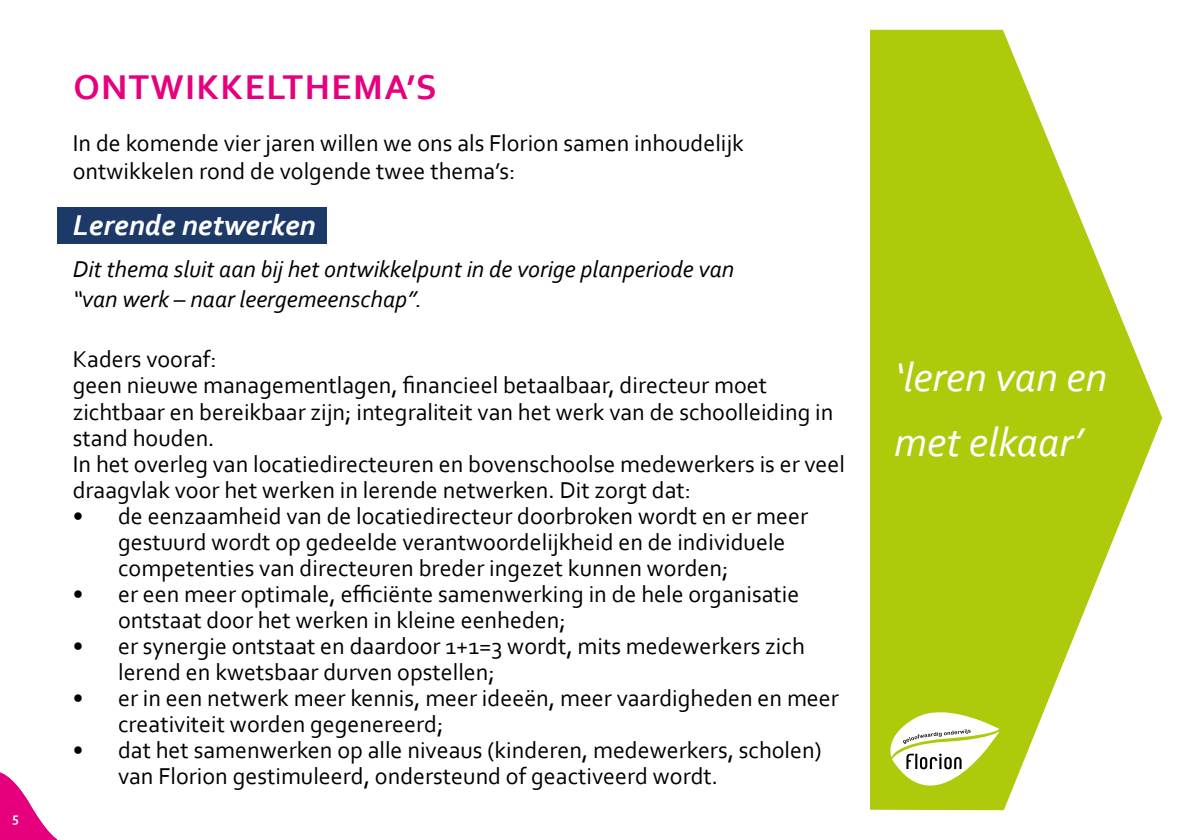
<style>
.page{position:relative;width:1191px;height:840px;background:#fff}
.page>*{position:absolute;margin:0;border:0;box-sizing:border-box;transform-origin:0 0}
.t1{font:italic 42px/65.2px "Corbel";color:#fff}
.t2{font:700 36px "Corbel";letter-spacing:.04em;color:#e6007d}
.t3{font:italic 700 30px "Corbel";color:#fff}
.t4{font:24px/26px "Corbel";color:#000}
.t5{font:italic 24px/30px "Corbel";color:#000}
.t6{font:700 14px "Corbel";color:#fff}
</style>
<div class="page">
<svg style="left:870px;top:30px;width:292px;height:779px;fill:#afca0b"></svg>
<div style="left:57px;top:207px;width:270px;height:37px;background:#1c3968"></div>
<svg style="left:0;top:772px;width:57px;height:67px"></svg>
<svg style="left:890px;top:711px;width:109px;height:74px"></svg>
<p class="t6" style="left:12px;top:808px;width:8px">5</p>
<h2 class="t2" style="left:73px;top:65px;width:365px">ONTWIKKELTHEMA’S</h2>
<p class="t4" style="left:73px;top:128px;width:672px;line-height:28px">In de komende vier jaren willen we ons als Florion samen inhoudelijk ontwikkelen rond de volgende twee thema’s:</p>
<p class="t3" style="left:73px;top:206px;width:244px">Lerende netwerken</p>
<p class="t5" style="left:73px;top:253px;width:663px">Dit thema sluit aan bij het ontwikkelpunt in de vorige planperiode van “van werk – naar leergemeenschap”.</p>
<p class="t4" style="left:73px;top:345px;width:774px">Kaders vooraf:<br>geen nieuwe managementlagen, financieel betaalbaar, directeur moet zichtbaar en bereikbaar zijn; integraliteit van het werk van de schoolleiding in stand houden.<br>In het overleg van locatiedirecteuren en bovenschoolse medewerkers is er veel draagvlak voor het werken in lerende netwerken. Dit zorgt dat:</p>
<p class="t4" style="left:118px;top:501px;width:691px;text-indent:-45px">• de eenzaamheid van de locatiedirecteur doorbroken wordt en er meer gestuurd wordt op gedeelde verantwoordelijkheid en de individuele competenties van directeuren breder ingezet kunnen worden;</p>
<p class="t4" style="left:118px;top:579px;width:682px;text-indent:-45px">• er een meer optimale, efficiënte samenwerking in de hele organisatie ontstaat door het werken in kleine eenheden;</p>
<p class="t4" style="left:118px;top:631px;width:688px;text-indent:-45px">• er synergie ontstaat en daardoor 1+1=3 wordt, mits medewerkers zich lerend en kwetsbaar durven opstellen;</p>
<p class="t4" style="left:118px;top:683px;width:722px;text-indent:-45px">• er in een netwerk meer kennis, meer ideeën, meer vaardigheden en meer creativiteit worden gegenereerd;</p>
<p class="t4" style="left:118px;top:735px;width:705px;text-indent:-45px">• dat het samenwerken op alle niveaus (kinderen, medewerkers, scholen) van Florion gestimuleerd, ondersteund of geactiveerd wordt.</p>
<h1 class="t1" style="left:894px;top:343px;width:215px">‘leren van en met elkaar’</h1>
</div>
